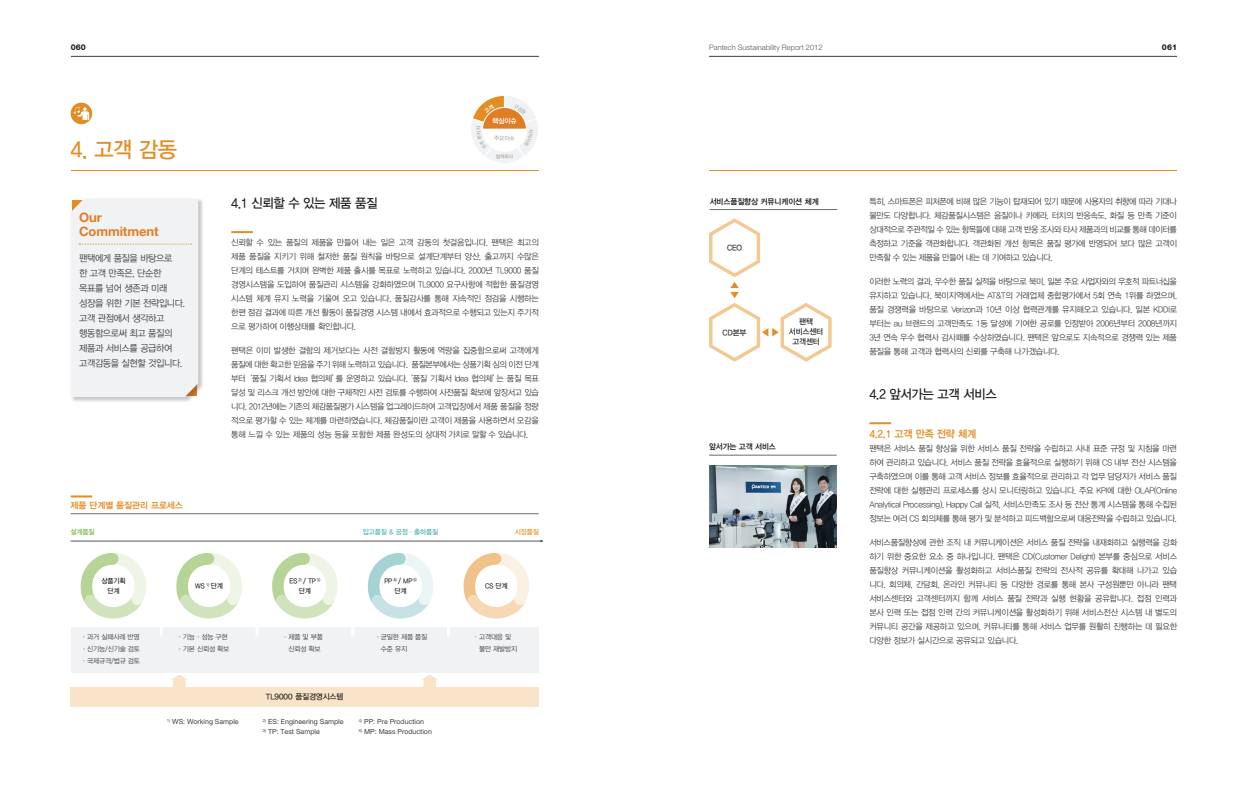
<style>
.page{position:relative;width:1248px;height:794px;background:#fff}
.page>*{position:absolute;margin:0;border:0;box-sizing:border-box;transform-origin:0 0}
.t1{font:22px "YDIYGO330";color:#e28e25;scale:.95 1}
.t2{font:13px "YDIYGO330";letter-spacing:-.03em;color:#231f20;scale:.95 1}
.t3{font:700 13px/14px "Helvetica Neue LT Pro";letter-spacing:-.01em;color:#e07e26}
.t4{font:10.5px "YDIYGO340";letter-spacing:-.02em;color:#e28e25;scale:.95 1}
.t5{font:10px/16px "YDIYGO330";letter-spacing:-.04em;color:#231f20;scale:.95 1}
.t6{font:9.5px/15px "YDIYGO320";letter-spacing:-.04em;color:#3e3e3f;scale:.95 1}
.t7{font:9px "YDIYGO330";letter-spacing:-.02em;color:#231f20;scale:.95 1}
.t8{font:9px "YDIYGO340";letter-spacing:-.01em;color:#e28e25}
.t9{font:8.5px/14px "YDIYGO320";letter-spacing:-.03em;color:#3e3e3f;text-align:justify;scale:.95 1}
.t10{font:8px "YDIYGO340";letter-spacing:-.01em;color:#231f20;scale:.95 1}
.t11{font:8px/10px "YDIYGO330";letter-spacing:-.02em;color:#231f20;text-align:center;scale:.95 1}
.t12{font:8px "YDIYGO330";letter-spacing:-.02em;color:#231f20}
.t13{font:800 8px "Helvetica Neue LT Pro";color:#231f20}
.t14{font:300 7.5px "Helvetica Neue LT Pro";color:#57585a}
.t15{font:7px "Helvetica Neue LT Pro";color:#3e3e3f}
.t16{font:7px/12px "YDIYGO320";letter-spacing:-.02em;color:#3e3e3f;scale:.95 1}
.t17{font:7px/10px "YDIYGO330";letter-spacing:-.02em;color:#231f20;text-align:center;scale:.95 1}
.t18{font:7px "YDIYGO330";letter-spacing:-.02em;color:#4db0b2;scale:.95 1}
.t19{font:7px "YDIYGO340";color:#fff;scale:.95 1}
.t20{font:7px "YDIYGO330";color:#75b33b;scale:.95 1}
.t21{font:7px "YDIYGO330";color:#e28e25;scale:.95 1}
.t22{font:6px "YDIYGO320";color:#939598;scale:.95 1}
.t23{font:5px "YDIYGO320";color:#939598;scale:.95 1}
.s1{font-size:10px}
</style>
<div class="page">
<hr style="left:71px;top:56px;width:468px;height:1px;background:#3e3e3f">
<hr style="left:709px;top:56px;width:467px;height:1px;background:#3e3e3f">
<hr style="left:231px;top:231px;width:22px;height:2px;background:#e28e25">
<hr style="left:869px;top:422px;width:22px;height:2px;background:#e28e25">
<hr style="left:71px;top:170px;width:468px;height:1px;background:#e28e25">
<hr style="left:709px;top:170px;width:467px;height:1px;background:#e28e25">
<div style="left:71px;top:103px;width:21px;height:21px;background:#e28e25;border-radius:50%"></div>
<svg style="left:73px;top:107px;width:16px;height:13px"></svg>
<hr style="left:709px;top:209px;width:128px;height:1px;background:#6c6d70">
<svg style="left:709px;top:218px;width:122px;height:144px"></svg>
<div style="left:70px;top:198px;width:134px;height:205px;background:#231f20;opacity:.25"></div>
<div style="left:71px;top:198px;width:127px;height:199px;background:#f1f2f3"></div>
<div style="left:71px;top:627px;width:467px;height:45px;background:#f1f2f3"></div>
<div style="left:71px;top:687px;width:467px;height:19px;background:#f9e4ca"></div>
<svg style="left:421px;top:675px;width:18px;height:12px"></svg>
<svg style="left:171px;top:674px;width:17px;height:13px"></svg>
<hr style="left:71px;top:495px;width:21px;height:2px;background:#e28e25">
<hr style="left:71px;top:513px;width:467px;height:1px;background:#6c6d70">
<svg style="left:71px;top:539px;width:472px;height:80px"></svg>
<hr style="left:160px;top:610px;width:3px;height:26px;background:#fff">
<hr style="left:255px;top:610px;width:3px;height:26px;background:#fff">
<hr style="left:351px;top:610px;width:3px;height:26px;background:#fff">
<hr style="left:447px;top:610px;width:3px;height:26px;background:#fff">
<img style="left:709px;top:465px;width:127px;height:82px">
<hr style="left:709px;top:455px;width:127px;height:1px;background:#6c6d70">
<svg style="left:471px;top:95px;width:67px;height:68px"></svg>
<p class="t13" style="left:71px;top:43px;width:17px">060</p>
<p class="t14" style="left:709px;top:43px;width:115px">Pantech Sustainability Report 2012</p>
<p class="t13" style="left:1161px;top:43px;width:17px">061</p>
<p class="t1" style="left:71px;top:137px;width:113px">4. 고객 감동</p>
<p class="t3" style="left:79px;top:210px;width:81px">Our<br>Commitment</p>
<p class="t6" style="left:79px;top:251px;width:113px">팬택에게 품질을 바탕으로<br>한 고객 만족은, 단순한 목표를 넘어 생존과 미래 성장을 위한 기본 전략입니다. 고객 관점에서 생각하고 행동함으로써 최고 품질의 제품과 서비스를 공급하여 고객감동을 실현할 것입니다.</p>
<p class="t5" style="left:78px;top:254px;width:119px">치밀하고 차별화된 전략으로 전 세계 이동통신 산업을 이끄는 리더가 되고자 합니다.<br>R&amp;D와 마케팅 그리고 디자인에 이르기까지 지속적 성장 여건을 조성하여 진정한</p>
<p class="t7" style="left:78px;top:353px;width:120px"><span class="s1">IMD</span> (Intelligent Mobile Device)</p>
<p class="t8" style="left:71px;top:500px;width:114px">제품 단계별 품질관리 프로세스</p>
<p class="t19" style="left:492px;top:117px;width:27px">핵심이슈</p>
<p class="t22" style="left:494px;top:135px;width:23px">주요이슈</p>
<p class="t23" style="left:496px;top:154px;width:20px">협력회사</p>
<p class="t2" style="left:231px;top:196px;width:156px">4.1 신뢰할 수 있는 제품 품질</p>
<p class="t9" style="left:231px;top:235px;width:325px">신뢰할 수 있는 품질의 제품을 만들어 내는 일은 고객 감동의 첫걸음입니다. 팬택은 최고의 제품 품질을 지키기 위해 철저한 품질 원칙을 바탕으로 설계단계부터 양산, 출고까지 수많은 단계의 테스트를 거치며 완벽한 제품 출시를 목표로 노력하고 있습니다. 2000년 TL9000 품질 경영시스템을 도입하여 품질관리 시스템을 강화하였으며 TL9000 요구사항에 적합한 품질경영 시스템 체계 유지 노력을 기울여 오고 있습니다. 품질감사를 통해 지속적인 점검을 시행하는 한편 점검 결과에 따른 개선 활동이 품질경영 시스템 내에서 효과적으로 수행되고 있는지 주기적 으로 평가하여 이행상태를 확인합니다.</p>
<p class="t9" style="left:231px;top:343px;width:325px">팬택은 이미 발생한 결함의 제거보다는 사전 결함방지 활동에 역량을 집중함으로써 고객에게 품질에 대한 확고한 믿음을 주기 위해 노력하고 있습니다. 품질본부에서는 상품기획 심의 이전 단계 부터 ‘품질 기획서 Idea 협의체’를 운영하고 있습니다. ‘품질 기획서 Idea 협의체’는 품질 목표 달성 및 리스크 개선 방안에 대한 구체적인 사전 검토를 수행하여 사전품질 확보에 앞장서고 있습 니다. 2012년에는 기존의 체감품질평가 시스템을 업그레이드하여 고객입장에서 제품 품질을 정량 적으로 평가할 수 있는 체계를 마련하였습니다. 체감품질이란 고객이 제품을 사용하면서 오감을 통해 느낄 수 있는 제품의 성능 등을 포함한 제품 완성도의 상대적 가치로 말할 수 있습니다.</p>
<p class="t20" style="left:71px;top:528px;width:27px">설계품질</p>
<p class="t18" style="left:363px;top:528px;width:81px">입고품질 &amp; 공정·출하품질</p>
<p class="t21" style="left:515px;top:528px;width:27px">시장품질</p>
<p class="t17" style="left:101px;top:576px;width:27px">상품기획 단계</p>
<p class="t17" style="left:195px;top:581px;width:31px">WS <sup>1)</sup> 단계</p>
<p class="t17" style="left:289px;top:576px;width:34px">ES <sup>2)</sup> / TP <sup>3) </sup>단계</p>
<p class="t17" style="left:384px;top:576px;width:36px">PP <sup>4)</sup> / MP <sup>5) </sup>단계</p>
<p class="t17" style="left:485px;top:581px;width:25px">CS 단계</p>
<p class="t16" style="left:81px;top:631px;width:64px;text-align:justify">·과거 실패사례 반영 ·신기능/신기술 검토 ·국제규격/법규 검토</p>
<p class="t16" style="left:176px;top:631px;width:57px">·기능·성능 구현 ·기본 신뢰성 확보</p>
<p class="t16" style="left:288px;top:631px;width:38px;text-indent:-7px">·제품 및 부품 신뢰성 확보</p>
<p class="t16" style="left:381px;top:631px;width:50px;text-indent:-7px">·균일한 제품 품질 수준 유지</p>
<p class="t16" style="left:479px;top:631px;width:42px;text-indent:-7px">·고객대응 및 불만 재발방지</p>
<p class="t12" style="left:266px;top:692px;width:79px">TL9000 품질경영시스템</p>
<p class="t15" style="left:167px;top:717px;width:73px"><sup>1)</sup> WS: Working Sample</p>
<p class="t15" style="left:263px;top:717px;width:82px"><sup>2)</sup> ES: Engineering Sample</p>
<p class="t15" style="left:263px;top:727px;width:58px"><sup>3)</sup> TP: Test Sample</p>
<p class="t15" style="left:359px;top:717px;width:67px"><sup>4)</sup> PP: Pre Production</p>
<p class="t15" style="left:359px;top:727px;width:74px"><sup>5)</sup> MP: Mass Production</p>
<p class="t10" style="left:709px;top:197px;width:116px">서비스품질향상 커뮤니케이션 체계</p>
<p class="t11" style="left:727px;top:243px;width:17px">CEO</p>
<p class="t11" style="left:722px;top:327px;width:27px">CD본부</p>
<p class="t11" style="left:788px;top:317px;width:38px">팬택 서비스센터 고객센터</p>
<p class="t10" style="left:709px;top:442px;width:72px">앞서가는 고객 서비스</p>
<p class="t9" style="left:869px;top:195px;width:325px">특히, 스마트폰은 피처폰에 비해 많은 기능이 탑재되어 있기 때문에 사용자의 취향에 따라 기대나 불만도 다양합니다. 체감품질시스템은 음질이나 카메라, 터치의 반응속도, 화질 등 만족 기준이 상대적으로 주관적일 수 있는 항목들에 대해 고객 반응 조사와 타사 제품과의 비교를 통해 데이터를 측정하고 기준을 객관화합니다. 객관화된 개선 항목은 품질 평가에 반영되어 보다 많은 고객이 만족할 수 있는 제품을 만들어 내는 데 기여하고 있습니다.</p>
<p class="t9" style="left:869px;top:275px;width:325px">이러한 노력의 결과, 우수한 품질 실적을 바탕으로 북미, 일본 주요 사업자와의 우호적 파트너십을 유지하고 있습니다. 북미지역에서는 AT&amp;T의 거래업체 종합평가에서 5회 연속 1위를 하였으며, 품질 경쟁력을 바탕으로 Verizon과 10년 이상 협력관계를 유지해오고 있습니다. 일본 KDDI로 부터는 au 브랜드의 고객만족도 1등 달성에 기여한 공로를 인정받아 2006년부터 2008년까지 3년 연속 우수 협력사 감사패를 수상하였습니다. 팬택은 앞으로도 지속적으로 경쟁력 있는 제품 품질을 통해 고객과 협력사의 신뢰를 구축해 나가겠습니다.</p>
<p class="t2" style="left:869px;top:387px;width:136px">4.2 앞서가는 고객 서비스</p>
<p class="t4" style="left:869px;top:427px;width:114px">4.2.1 고객 만족 전략 체계</p>
<p class="t9" style="left:869px;top:441px;width:325px">팬택은 서비스 품질 향상을 위한 서비스 품질 전략을 수립하고 사내 표준 규정 및 지침을 마련 하여 관리하고 있습니다. 서비스 품질 전략을 효율적으로 실행하기 위해 CS 내부 전산 시스템을 구축하였으며 이를 통해 고객 서비스 정보를 효율적으로 관리하고 각 업무 담당자가 서비스 품질 전략에 대한 실행관리 프로세스를 상시 모니터링하고 있습니다. 주요 KPI에 대한 OLAP(Online Analytical Processing), Happy Call 실적, 서비스만족도 조사 등 전산 통계 시스템을 통해 수집된 정보는 여러 CS 회의체를 통해 평가 및 분석하고 피드백함으로써 대응전략을 수립하고 있습니다.</p>
<p class="t9" style="left:869px;top:535px;width:325px">서비스품질향상에 관한 조직 내 커뮤니케이션은 서비스 품질 전략을 내재화하고 실행력을 강화 하기 위한 중요한 요소 중 하나입니다. 팬택은 CD(Customer Delight) 본부를 중심으로 서비스 품질향상 커뮤니케이션을 활성화하고 서비스품질 전략의 전사적 공유를 확대해 나가고 있습 니다. 회의체, 간담회, 온라인 커뮤니티 등 다양한 경로를 통해 본사 구성원뿐만 아니라 팬택 서비스센터와 고객센터까지 함께 서비스 품질 전략과 실행 현황을 공유합니다. 접점 인력과 본사 인력 또는 접점 인력 간의 커뮤니케이션을 활성화하기 위해 서비스전산 시스템 내 별도의 커뮤니티 공간을 제공하고 있으며, 커뮤니티를 통해 서비스 업무를 원활히 진행하는 데 필요한 다양한 정보가 실시간으로 공유되고 있습니다.</p>
</div>
